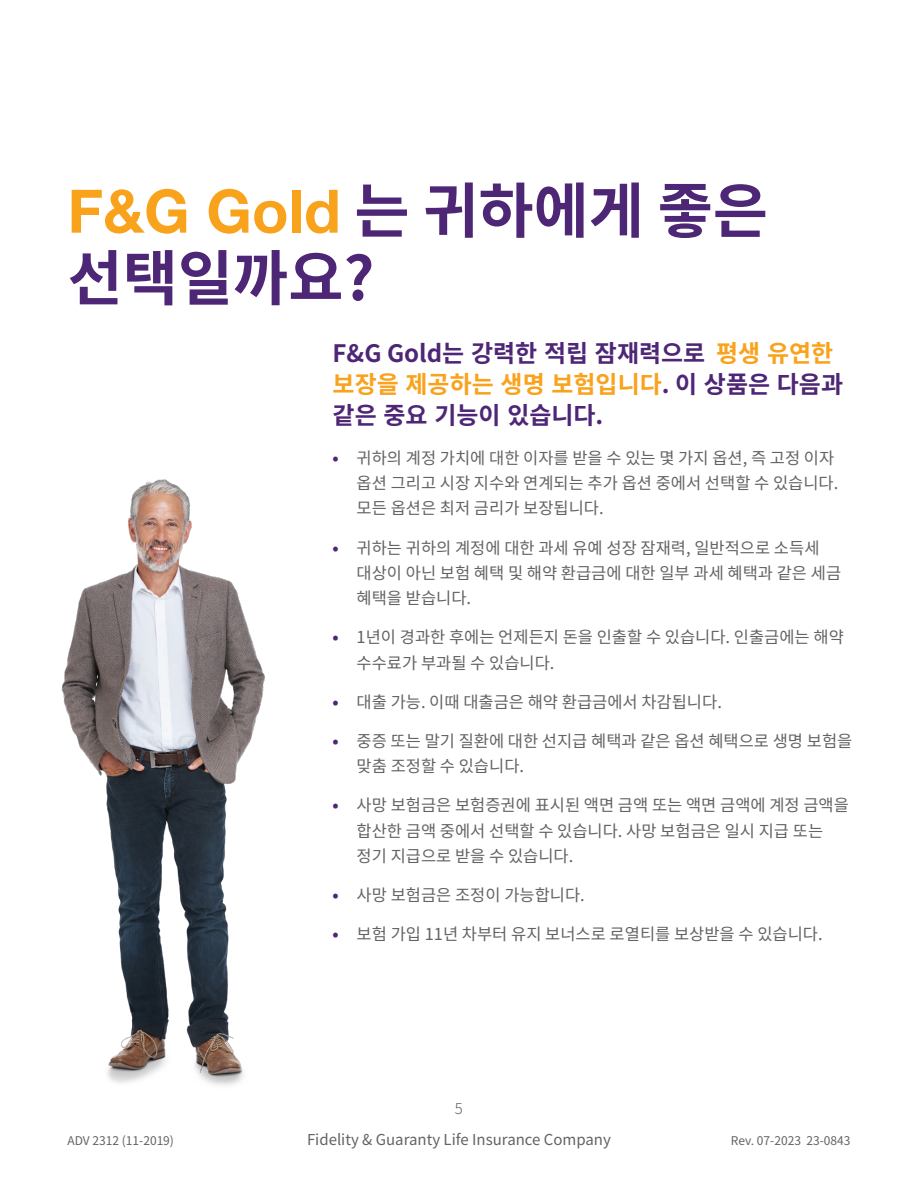
<style>
.page{position:relative;width:918px;height:1188px;background:#fff}
.page>*{position:absolute;margin:0;border:0;box-sizing:border-box;transform-origin:0 0}
.t1{font:700 60px "Helvetica Neue LT Std";color:#f9a21c}
.t2{font:700 60px "Noto Sans CJ Kkr";color:#4e2676}
.t3{font:700 24px/31.5px "Noto Sans CJ Kkr";color:#4e2676}
.t4{font:16.5px/25.5px "Noto Sans CJ Kkr";color:#636366}
.t5{font:15px "Noto Sans CJ Kkr";color:#636366}
.t6{font:300 15px "Noto Sans CJ Kkr";color:#636366}
.t7{font:12px "Noto Sans CJ Kkr";color:#636366}
.s1{font-family:"Noto Sans CJ Kkr";color:#4e2676}
.s2{color:#f9a21c}
.s3{font-weight:700;color:#4e2676}
</style>
<div class="page">
<img style="left:61px;top:479px;width:204px;height:607px">
<h1 class="t1" style="left:68px;top:174px;width:702px">F&amp;G Gold <span class="s1">는 귀하에게 좋은</span></h1>
<h1 class="t2" style="left:68px;top:244px;width:308px">선택일까요?</h1>
<h2 class="t3" style="left:333px;top:337px;width:512px">F&amp;G Gold는 강력한 적립 잠재력으로 <span class="s2">평생 유연한 보장을 제공하는 생명 보험입니다</span>. 이 상품은 다음과 같은 중요 기능이 있습니다.</h2>
<p class="t4" style="left:357px;top:445px;width:483px;text-indent:-24px"><span class="s3">•</span> 귀하의 계정 가치에 대한 이자를 받을 수 있는 몇 가지 옵션, 즉 고정 이자 옵션 그리고 시장 지수와 연계되는 추가 옵션 중에서 선택할 수 있습니다. 모든 옵션은 최저 금리가 보장됩니다.</p>
<p class="t4" style="left:357px;top:535px;width:486px;text-indent:-24px"><span class="s3">•</span> 귀하는 귀하의 계정에 대한 과세 유예 성장 잠재력, 일반적으로 소득세 대상이 아닌 보험 혜택 및 해약 환급금에 대한 일부 과세 혜택과 같은 세금 혜택을 받습니다.</p>
<p class="t4" style="left:357px;top:625px;width:489px;text-indent:-24px"><span class="s3">•</span> 1년이 경과한 후에는 언제든지 돈을 인출할 수 있습니다. 인출금에는 해약 수수료가 부과될 수 있습니다.</p>
<p class="t4" style="left:333px;top:690px;width:391px"><span class="s3">•</span> 대출 가능. 이때 대출금은 해약 환급금에서 차감됩니다.</p>
<p class="t4" style="left:357px;top:729px;width:497px;text-indent:-24px"><span class="s3">•</span> 중증 또는 말기 질환에 대한 선지급 혜택과 같은 옵션 혜택으로 생명 보험을 맞춤 조정할 수 있습니다.</p>
<p class="t4" style="left:357px;top:793px;width:494px;text-indent:-24px"><span class="s3">•</span> 사망 보험금은 보험증권에 표시된 액면 금액 또는 액면 금액에 계정 금액을 합산한 금액 중에서 선택할 수 있습니다. 사망 보험금은 일시 지급 또는 정기 지급으로 받을 수 있습니다.</p>
<p class="t4" style="left:333px;top:883px;width:254px"><span class="s3">•</span> 사망 보험금은 조정이 가능합니다.</p>
<p class="t4" style="left:333px;top:922px;width:492px"><span class="s3">•</span> 보험 가입 11년 차부터 유지 보너스로 로열티를 보상받을 수 있습니다.</p>
<p class="t6" style="left:455px;top:1100px;width:10px">5</p>
<p class="t7" style="left:68px;top:1134px;width:108px">ADV 2312 (11-2019)</p>
<p class="t5" style="left:307px;top:1131px;width:305px">Fidelity &amp; Guaranty Life Insurance Company</p>
<p class="t7" style="left:731px;top:1134px;width:121px">Rev. 07-2023 23-0843</p>
</div>
